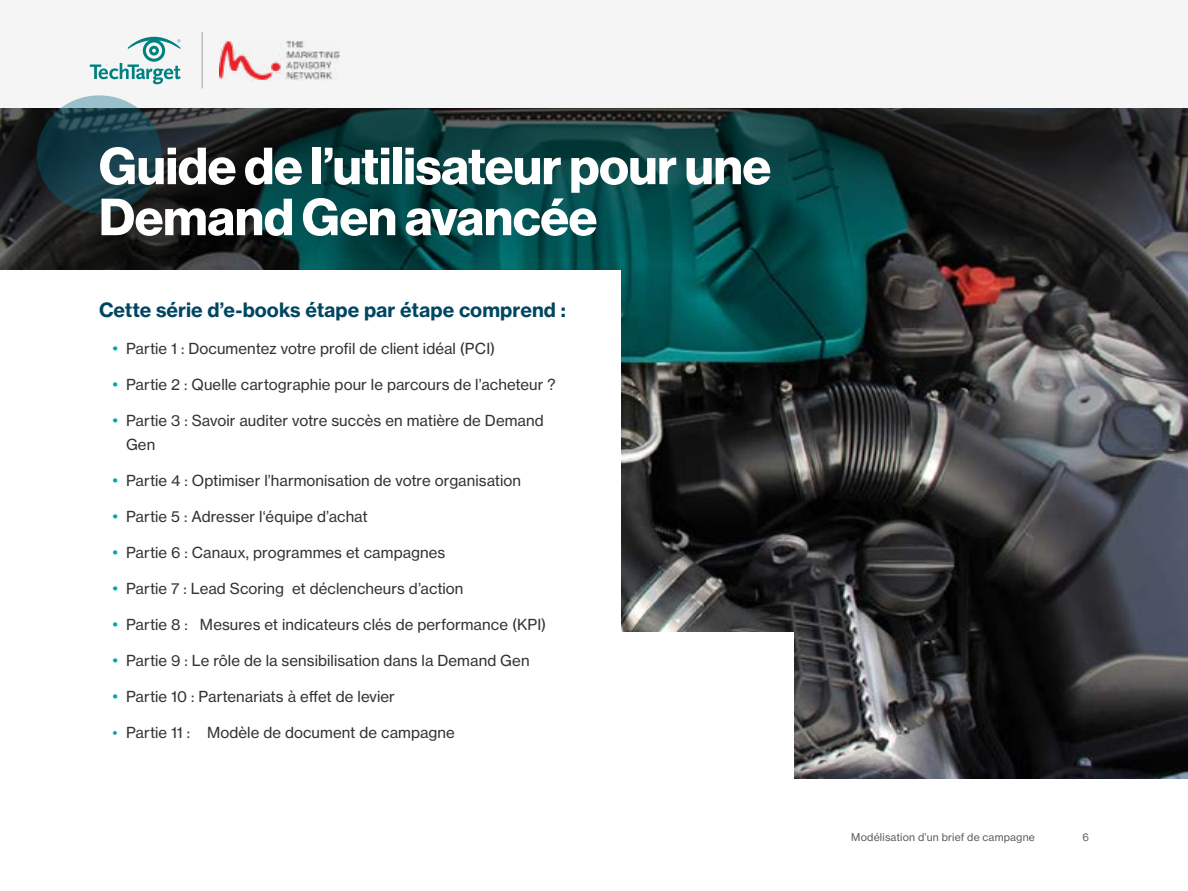
<style>
.page{position:relative;width:1188px;height:891px;background:#fff}
.page>*{position:absolute;margin:0;border:0;box-sizing:border-box;transform-origin:0 0}
.t1{font:51px/51px "N Haas Grotesk DS Std 75 Bd";letter-spacing:-.005em;color:#fff}
.t2{font:19.5px "N Haas Grotesk TX Std 75 Bd";color:#004661}
.t3{font:15px/24px "N Haas Grotesk TX Std 55 Rg";letter-spacing:.005em;color:#333}
.t4{font:10.5px "N Haas Grotesk TX Std 55 Rg";letter-spacing:.02em;color:#5c5c5c}
.s1{font-size:16.5px;color:#00a69f}
.s2{color:#00a69f}
</style>
<div class="page">
<div style="left:0;top:0;width:1188px;height:108px;background:#f5f5f5"></div>
<img style="left:621px;top:270px;width:567px;height:508px">
<svg style="left:0;top:108px;width:1188px;height:162px;background:#133434"></svg>
<svg style="left:37px;top:95px;width:125px;height:118px;background:#1f4550"></svg>
<div style="left:616px;top:632px;width:178px;height:188px;background:#fff"></div>
<svg style="left:90px;top:37px;width:91px;height:47px"></svg>
<hr style="left:202px;top:32px;width:1px;height:56px;background:#a0a0a0">
<img style="left:219px;top:40px;width:121px;height:41px">
<h1 class="t1" style="left:99px;top:142px;width:674px">Guide de l’utilisateur pour une<br>Demand Gen avancée</h1>
<h2 class="t2" style="left:99px;top:297px;width:468px">Cette série d’e-books étape par étape comprend :</h2>
<p class="t3" style="left:112px;top:337px;width:384px"><span class="s1">•</span> Partie 1 : Documentez votre profil de client idéal (PCI)</p>
<p class="t3" style="left:112px;top:373px;width:445px"><span class="s1">•</span> Partie 2 : Quelle cartographie pour le parcours de l’acheteur ?</p>
<p class="t3" style="left:126px;top:409px;width:419px;text-indent:-14px"><span class="s1">•</span> Partie 3 : Savoir auditer votre succès en matière de Demand<br>Gen</p>
<p class="t3" style="left:112px;top:469px;width:410px"><span class="s1">•</span> Partie 4 : Optimiser l’harmonisation de votre organisation</p>
<p class="t3" style="left:112px;top:505px;width:257px"><span class="s1">•</span> Partie 5 : Adresser l‘équipe d’achat</p>
<p class="t3" style="left:112px;top:541px;width:334px"><span class="s1">•</span> Partie 6 : Canaux, programmes et campagnes</p>
<p class="t3" style="left:112px;top:577px;width:353px"><span class="s1">•</span> Partie 7 : Lead Scoring et déclencheurs d’action</p>
<p class="t3" style="left:112px;top:613px;width:435px"><span class="s1">•</span> Partie 8 : Mesures et indicateurs clés de performance (KPI)</p>
<p class="t3" style="left:112px;top:649px;width:419px"><span class="s1">•</span> Partie 9 : Le rôle de la sensibilisation dans la Demand Gen</p>
<p class="t3" style="left:112px;top:685px;width:284px"><span class="s1">•</span> Partie 10 : Partenariats à effet de levier</p>
<p class="t3" style="left:112px;top:721px;width:344px"><span class="s2">•</span> Partie 11 : Modèle de document de campagne</p>
<p class="t4" style="left:851px;top:830px;width:185px">Modélisation d’un brief de campagne</p>
<p class="t4" style="left:1082px;top:830px;width:8px">6</p>
</div>
